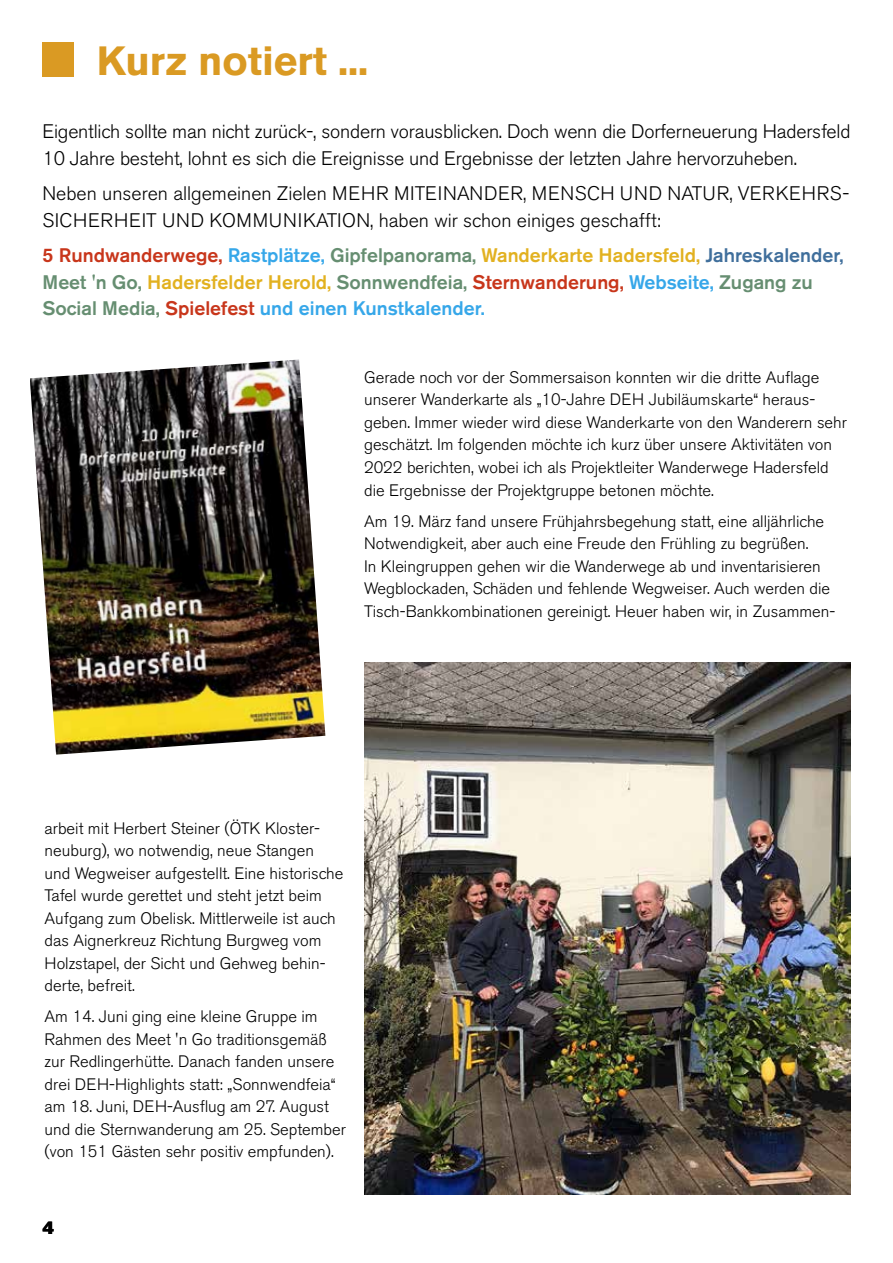
<style>
.page{position:relative;width:893px;height:1263px;background:#fff}
.page>*{position:absolute;margin:0;border:0;box-sizing:border-box;transform-origin:0 0}
.t1{font:700 40.5px "Akzidenz Grotesk BE";color:#da9a23}
.t2{font:300 19.5px/26.7px "Akzidenz Grotesk BE";letter-spacing:-.01em;color:#000}
.t3{font:500 19.5px/26.7px "Akzidenz Grotesk BE";color:#668e71}
.t4{font:18px "Akzidenz Grotesk BE Super";color:#000}
.t5{font:300 16.5px/22.5px "Akzidenz Grotesk BE";color:#000}
.s1{color:#c8361b}
.s2{color:#36a7e9}
.s3{color:#e2b120}
.s4{color:#406f9c}
</style>
<div class="page">
<div style="left:43px;top:43px;width:31px;height:34px;background:#da9a23"></div>
<img style="left:364px;top:662px;width:486px;height:532px">
<img style="left:30px;top:359px;width:295px;height:396px">
<h1 class="t1" style="left:97px;top:37px;width:273px">Kurz notiert ...</h1>
<p class="t2" style="left:43px;top:118px;width:809px">Eigentlich sollte man nicht zurück-, sondern vorausblicken. Doch wenn die Dorferneuerung Hadersfeld<br>10 Jahre besteht, lohnt es sich die Ereignisse und Ergebnisse der letzten Jahre hervorzuheben.</p>
<p class="t2" style="left:43px;top:180px;width:808px">Neben unseren allgemeinen Zielen MEHR MITEINANDER, MENSCH UND NATUR, VERKEHRS-<br>SICHERHEIT UND KOMMUNIKATION, haben wir schon einiges geschafft:</p>
<p class="t3" style="left:43px;top:242px;width:803px"><span class="s1">5 Rundwanderwege,</span> <span class="s2">Rastplätze,</span> Gipfelpanorama, <span class="s3">Wanderkarte Hadersfeld,</span> <span class="s4">Jahreskalender,<br></span>Meet 'n Go, <span class="s3">Hadersfelder Herold,</span> Sonnwendfeia, <span class="s1">Sternwanderung,</span> <span class="s2">Webseite,</span> Zugang zu<br>Social Media, <span class="s1">Spielefest</span> <span class="s2">und einen Kunstkalender.</span></p>
<p class="t5" style="left:364px;top:366px;width:484px">Gerade noch vor der Sommersaison konnten wir die dritte Auflage unserer Wanderkarte als „10-Jahre DEH Jubiläumskarte“ heraus&shy;geben. Immer wieder wird diese Wanderkarte von den Wanderern sehr geschätzt. Im folgenden möchte ich kurz über unsere Aktivitäten von 2022 berichten, wobei ich als Projektleiter Wanderwege Hadersfeld die Ergebnisse der Projektgruppe betonen möchte.</p>
<p class="t5" style="left:364px;top:510px;width:471px">Am 19. März fand unsere Frühjahrsbegehung statt, eine alljährliche Notwendigkeit, aber auch eine Freude den Frühling zu begrüßen.<br>In Kleingruppen gehen wir die Wanderwege ab und inventarisieren Wegblockaden, Schäden und fehlende Wegweiser. Auch werden die Tisch-Bankkombinationen gereinigt. Heuer haben wir, in Zusammen-</p>
<p class="t5" style="left:45px;top:817px;width:300px">arbeit mit Herbert Steiner (ÖTK Kloster&shy;neuburg), wo notwendig, neue Stangen und Wegweiser aufgestellt. Eine historische Tafel wurde gerettet und steht jetzt beim Aufgang zum Obelisk. Mittlerweile ist auch das Aignerkreuz Richtung Burgweg vom Holzstapel, der Sicht und Gehweg behin&shy;derte, befreit.</p>
<p class="t5" style="left:45px;top:1006px;width:303px">Am 14. Juni ging eine kleine Gruppe im Rahmen des Meet 'n Go traditionsgemäß zur Redlingerhütte. Danach fanden unsere drei DEH-Highlights statt: „Sonnwendfeia“ am 18. Juni, DEH-Ausflug am 27. August und die Sternwanderung am 25. September (von 151 Gästen sehr positiv empfunden).</p>
<p class="t4" style="left:43px;top:1217px;width:13px">4</p>
</div>
